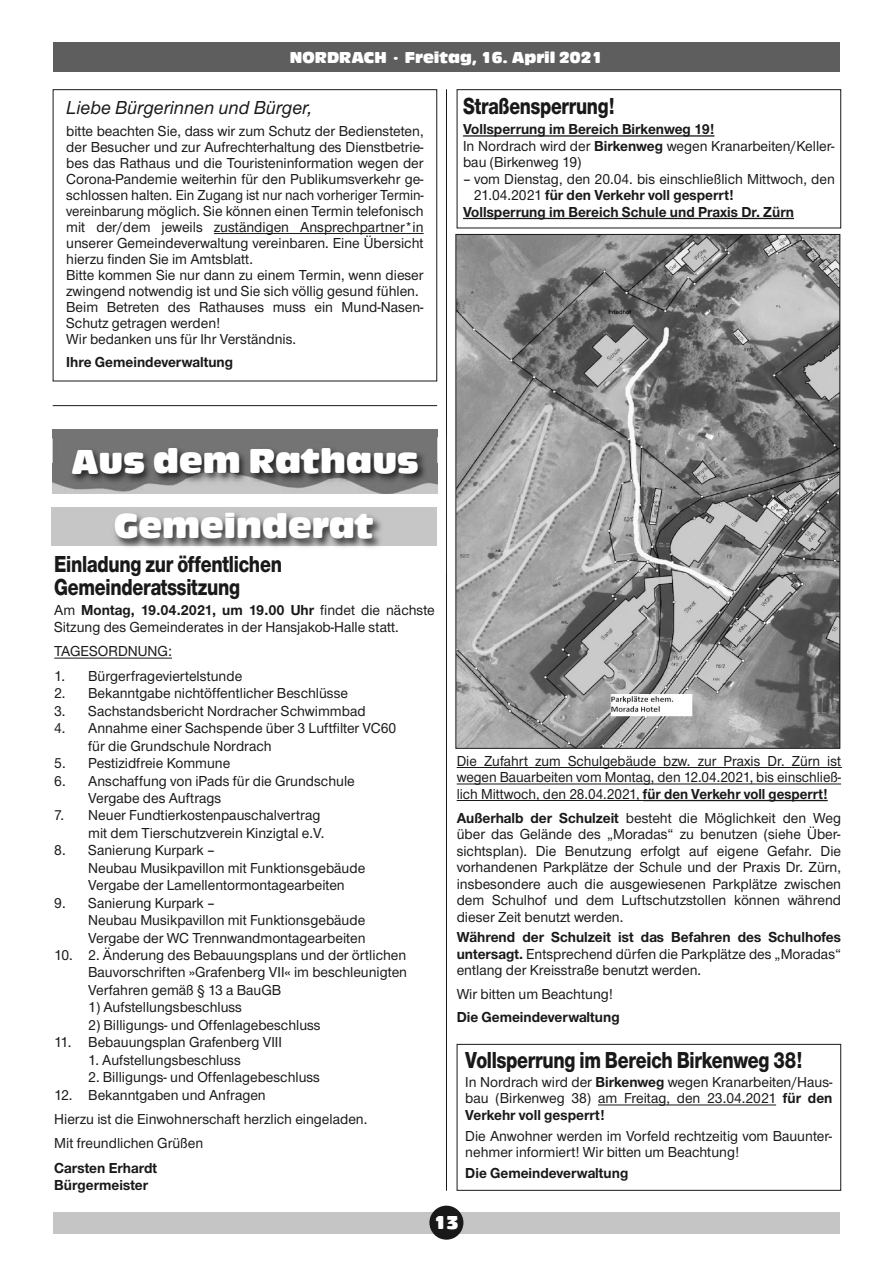
<style>
.page{position:relative;width:893px;height:1263px;background:#fff}
.page>*{position:absolute;margin:0;border:0;box-sizing:border-box;transform-origin:0 0}
.t1{font:36px "Antique Olive T Compact Ro 1";color:#fff}
.t2{font:800 24px/23.4px "Nimbus Sans Novus T";letter-spacing:-.01em;color:#191919;scale:.8 1}
.t3{font:800 24px "Nimbus Sans Novus T";letter-spacing:-.01em;color:#191919;scale:.79 1}
.t4{font:italic 500 19.5px "Nimbus Sans Novus T";color:#191919}
.t5{font:19.5px "Antique Olive T Compact Ro 1";color:#fff}
.t6{font:16.5px "Antique Olive T Compact Ro 1";color:#fff}
.t7{font:500 15px/16.5px "Nimbus Sans Novus T";color:#191919}
.t8{font:700 15px "Nimbus Sans Novus T";color:#191919}
.t9{font:500 15px/16.5px "Nimbus Sans Novus T";color:#191919;text-align:justify;scale:.95 1}
.s1{font-weight:700}
</style>
<div class="page">
<hr style="left:446px;top:89px;width:1px;height:1102px;background:#191919">
<div style="left:53px;top:1212px;width:786px;height:21px;background:#c5c5c5"></div>
<div style="left:429px;top:1206px;width:34px;height:34px;background:#191919;border-radius:50%"></div>
<div style="left:53px;top:43px;width:786px;height:29px;background:#5e5e5e"></div>
<img style="left:446px;top:437px;width:1px;height:67px">
<img style="left:437px;top:463px;width:1px;height:31px">
<img style="left:53px;top:437px;width:384px;height:57px">
<hr style="left:214px;top:233px;width:210px;height:1px;background:#191919">
<hr style="left:53px;top:405px;width:384px;height:1px;background:#191919">
<img style="left:457px;top:236px;width:381px;height:511px">
<hr style="left:463px;top:135px;width:251px;height:2px;background:#191919">
<hr style="left:463px;top:218px;width:331px;height:1px;background:#191919">
<hr style="left:457px;top:767px;width:384px;height:1px;background:#191919">
<hr style="left:457px;top:783px;width:381px;height:1px;background:#191919">
<hr style="left:457px;top:800px;width:186px;height:1px;background:#191919">
<hr style="left:643px;top:800px;width:185px;height:1px;background:#191919">
<img style="left:446px;top:512px;width:1px;height:61px">
<img style="left:52px;top:507px;width:384px;height:38px">
<hr style="left:54px;top:658px;width:118px;height:1px;background:#191919">
<div style="left:457px;top:1044px;width:384px;height:147px;border:1px solid #191919"></div>
<hr style="left:598px;top:1104px;width:178px;height:1px;background:#191919">
<div style="left:457px;top:89px;width:384px;height:139px;border:1px solid #191919"></div>
<p class="t6" style="left:290px;top:51px;width:314px">NORDRACH · Freitag, 16. April 2021</p>
<p class="t4" style="left:66px;top:99px;width:247px">Liebe Bürgerinnen und Bürger,</p>
<p class="t7" style="left:66px;top:124px;width:359px;line-height:16px;text-align:justify">bitte beachten Sie, dass wir zum Schutz der Bediensteten, der Besucher und zur Aufrechterhaltung des Dienstbetrie&shy;bes das Rathaus und die Touristeninformation wegen der Corona-Pandemie weiterhin für den Publikumsverkehr ge&shy;schlossen halten. Ein Zugang ist nur nach vorheriger Termin&shy;vereinbarung möglich. Sie können einen Termin telefonisch mit der/dem jeweils zuständigen Ansprechpartner*in unserer Gemeindeverwaltung vereinbaren. Eine Übersicht hierzu finden Sie im Amtsblatt.</p>
<p class="t7" style="left:66px;top:268px;width:359px;line-height:16px">Bitte kommen Sie nur dann zu einem Termin, wenn dieser zwingend notwendig ist und Sie sich völlig gesund fühlen.</p>
<p class="t7" style="left:66px;top:301px;width:359px;line-height:16px">Beim Betreten des Rathauses muss ein Mund-Nasen-<br>Schutz getragen werden!</p>
<p class="t7" style="left:66px;top:332px;width:231px">Wir bedanken uns für Ihr Verständnis.</p>
<p class="t8" style="left:66px;top:357px;width:168px">Ihre Gemeindeverwaltung</p>
<p class="t3" style="left:463px;top:98px;width:194px">Straßensperrung!</p>
<p class="t8" style="left:463px;top:124px;width:253px">Vollsperrung im Bereich Birkenweg 19!</p>
<p class="t7" style="left:463px;top:139px;width:373px">In Nordrach wird der <span class="s1">Birkenweg</span> wegen Kranarbeiten/Keller&shy;bau (Birkenweg 19)</p>
<p class="t7" style="left:474px;top:172px;width:362px;text-indent:-11px">– vom Dienstag, den 20.04. bis einschließlich Mittwoch, den<br>21.04.2021 <span class="s1">für den Verkehr voll gesperrt!</span></p>
<p class="t8" style="left:463px;top:207px;width:332px">Vollsperrung im Bereich Schule und Praxis Dr. Zürn</p>
<p class="t1" style="left:71px;top:448px;width:349px">Aus dem Rathaus</p>
<p class="t1" style="left:114px;top:513px;width:261px">Gemeinderat</p>
<p class="t2" style="left:54px;top:554px;width:286px">Einladung zur öffentlichen<br>Gemeinderatssitzung</p>
<p class="t7" style="left:54px;top:602px;width:382px;line-height:17.4px">Am <span class="s1">Montag, 19.04.2021, um 19.00 Uhr</span> findet die nächste<br>Sitzung des Gemeinderates in der Hansjakob-Halle statt.</p>
<p class="t7" style="left:54px;top:645px;width:119px">TAGESORDNUNG:</p>
<p class="t7" style="left:54px;top:669px;width:190px">1. Bürgerfrageviertelstunde</p>
<p class="t7" style="left:54px;top:686px;width:295px">2. Bekanntgabe nichtöffentlicher Beschlüsse</p>
<p class="t7" style="left:54px;top:704px;width:313px">3. Sachstandsbericht Nordracher Schwimmbad</p>
<p class="t7" style="left:88px;top:721px;width:309px;line-height:17.4px;text-indent:-34px">4. Annahme einer Sachspende über 3 Luftfilter VC60 für die Grundschule Nordrach</p>
<p class="t7" style="left:54px;top:756px;width:178px">5. Pestizidfreie Kommune</p>
<p class="t7" style="left:54px;top:774px;width:302px">6. Anschaffung von iPads für die Grundschule</p>
<p class="t7" style="left:88px;top:791px;width:135px">Vergabe des Auftrags</p>
<p class="t7" style="left:54px;top:808px;width:272px;line-height:17.4px;text-align:right">7. Neuer Fundtierkostenpauschalvertrag mit dem Tierschutzverein Kinzigtal e.V.</p>
<p class="t7" style="left:88px;top:843px;width:279px;line-height:17.4px;text-indent:-34px">8. Sanierung Kurpark –<br>Neubau Musikpavillon mit Funktionsgebäude</p>
<p class="t7" style="left:88px;top:878px;width:258px">Vergabe der Lamellentormontagearbeiten</p>
<p class="t7" style="left:88px;top:895px;width:279px;line-height:17.4px;text-indent:-34px">9. Sanierung Kurpark –<br>Neubau Musikpavillon mit Funktionsgebäude</p>
<p class="t7" style="left:88px;top:931px;width:279px">Vergabe der WC Trennwandmontagearbeiten</p>
<p class="t7" style="left:88px;top:948px;width:320px;line-height:17.4px;text-align:justify;text-indent:-34px">10. 2. Änderung des Bebauungsplans und der örtlichen Bauvorschriften »Grafenberg VII« im beschleunigten Verfahren gemäß § 13 a BauGB</p>
<p class="t7" style="left:88px;top:1000px;width:155px">1) Aufstellungsbeschluss</p>
<p class="t7" style="left:88px;top:1018px;width:234px">2) Billigungs- und Offenlagebeschluss</p>
<p class="t7" style="left:54px;top:1035px;width:229px">11. Bebauungsplan Grafenberg VIII</p>
<p class="t7" style="left:88px;top:1053px;width:154px">1. Aufstellungsbeschluss</p>
<p class="t7" style="left:88px;top:1070px;width:233px">2. Billigungs- und Offenlagebeschluss</p>
<p class="t7" style="left:54px;top:1088px;width:213px">12. Bekanntgaben und Anfragen</p>
<p class="t7" style="left:54px;top:1112px;width:315px">Hierzu ist die Einwohnerschaft herzlich eingeladen.</p>
<p class="t7" style="left:54px;top:1136px;width:150px">Mit freundlichen Grüßen</p>
<p class="t8" style="left:54px;top:1163px;width:105px">Carsten Erhardt</p>
<p class="t8" style="left:54px;top:1180px;width:95px">Bürgermeister</p>
<p class="t9" style="left:457px;top:754px;width:406px">Die Zufahrt zum Schulgebäude bzw. zur Praxis Dr. Zürn ist wegen Bauarbeiten vom Montag, den 12.04.2021, bis einschließ&shy;lich Mittwoch, den 28.04.2021, <span class="s1">für den Verkehr voll gesperrt!</span></p>
<p class="t7" style="left:457px;top:811px;width:386px;text-align:justify"><span class="s1">Außerhalb der Schulzeit</span> besteht die Möglichkeit den Weg über das Gelände des „Moradas“ zu benutzen (siehe Über&shy;sichtsplan). Die Benutzung erfolgt auf eigene Gefahr. Die vorhandenen Parkplätze der Schule und der Praxis Dr. Zürn, insbesondere auch die ausgewiesenen Parkplätze zwischen dem Schulhof und dem Luftschutzstollen können während dieser Zeit benutzt werden.</p>
<p class="t7" style="left:457px;top:930px;width:386px;text-align:justify"><span class="s1">Während der Schulzeit ist das Befahren des Schulhofes untersagt.</span> Entsprechend dürfen die Parkplätze des „Moradas“ entlang der Kreisstraße benutzt werden.</p>
<p class="t7" style="left:457px;top:987px;width:158px">Wir bitten um Beachtung!</p>
<p class="t8" style="left:457px;top:1011px;width:165px">Die Gemeindeverwaltung</p>
<p class="t2" style="left:465px;top:1050px;width:423px">Vollsperrung im Bereich Birkenweg 38!</p>
<p class="t7" style="left:465px;top:1075px;width:369px;text-align:justify">In Nordrach wird der <span class="s1">Birkenweg</span> wegen Kranarbeiten/Haus&shy;bau (Birkenweg 38) am Freitag, den 23.04.2021 <span class="s1">für den Verkehr voll gesperrt!</span></p>
<p class="t7" style="left:465px;top:1129px;width:368px">Die Anwohner werden im Vorfeld rechtzeitig vom Bauunter&shy;nehmer informiert! Wir bitten um Beachtung!</p>
<p class="t8" style="left:465px;top:1168px;width:165px">Die Gemeindeverwaltung</p>
<p class="t5" style="left:433px;top:1215px;width:27px">13</p>
</div>
